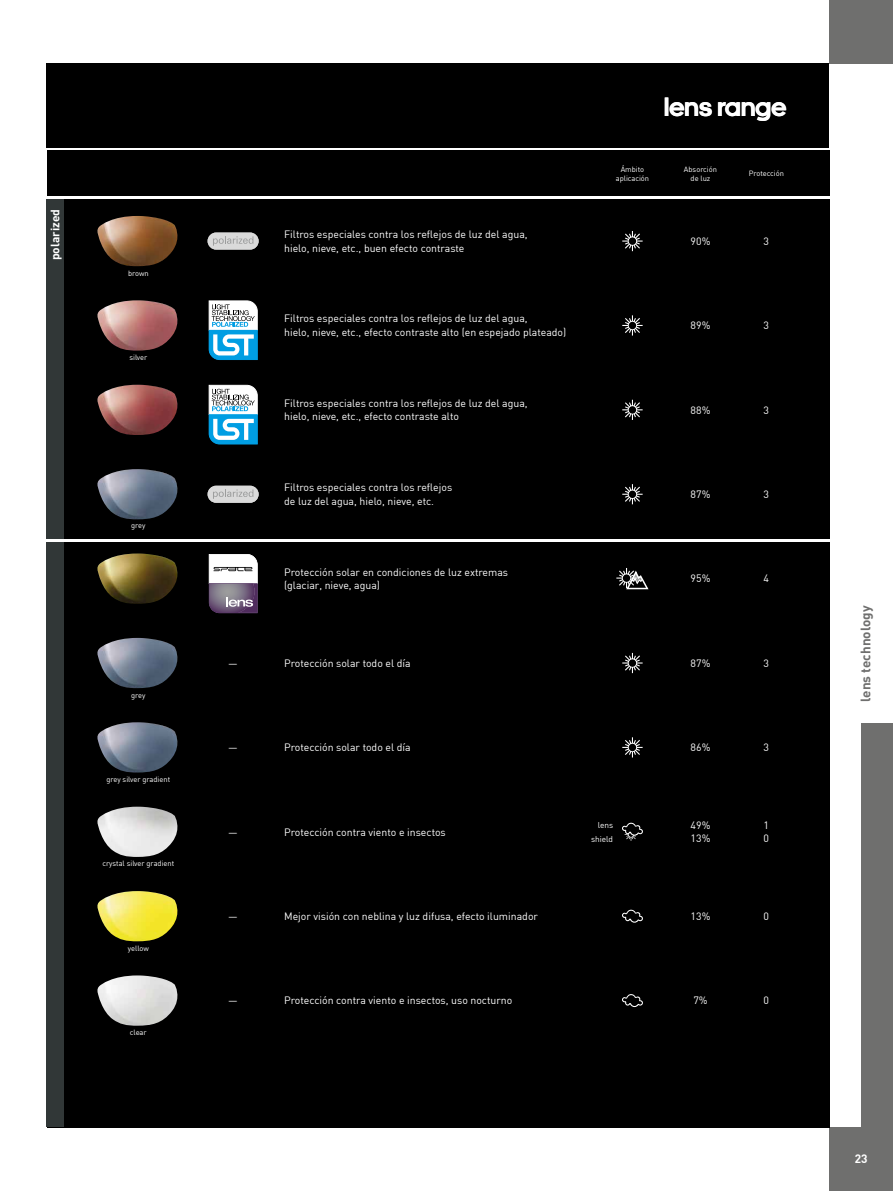
<style>
.page{position:relative;width:893px;height:1191px;background:#fff}
.page>*{position:absolute;margin:0;border:0;box-sizing:border-box;transform-origin:0 0}
.t1{font:700 27px "adi Neue";color:#fff}
.t2{font:700 13.5px "Adi Haus";color:#6f6f6e}
.t3{font:700 12px "Adi Haus";color:#fff}
.t4{font:10.5px/13.5px "Adi Haus";color:#fff}
.t5{font:8.25px/13.5px "Adi Haus";letter-spacing:-.005em;color:#fff;text-align:right}
.t6{font:7.5px/9px "Adi Haus";letter-spacing:-.005em;color:#fff;text-align:center}
</style>
<div class="page">
<div style="left:861px;top:723px;width:32px;height:468px;background:#6f6f6e"></div>
<div style="left:829px;top:0;width:64px;height:64px;background:#6f6f6e"></div>
<div style="left:829px;top:1127px;width:64px;height:64px;background:#6f6f6e"></div>
<div style="left:47px;top:64px;width:782px;height:84px;background:#000"></div>
<div style="left:47px;top:150px;width:782px;height:977px;background:#000"></div>
<div style="left:47px;top:198px;width:17px;height:929px;background:#313737"></div>
<hr style="left:40px;top:196px;width:792px;height:2px;background:#fff">
<hr style="left:45px;top:540px;width:792px;height:2px;background:#fff">
<svg style="left:208px;top:300px;width:50px;height:60px;background:#88c2db"></svg>
<svg style="left:208px;top:384px;width:50px;height:61px;background:#85bed8"></svg>
<svg style="left:209px;top:554px;width:49px;height:59px;background:#b1aab6"></svg>
<img style="left:97px;top:216px;width:81px;height:50px">
<div style="left:208px;top:232px;width:51px;height:17px;background:#dadada;border-radius:9px"></div>
<svg style="left:213px;top:236px;width:40px;height:10px"></svg>
<svg style="left:622px;top:231px;width:21px;height:20px"></svg>
<img style="left:97px;top:300px;width:81px;height:51px">
<svg style="left:622px;top:315px;width:21px;height:20px"></svg>
<img style="left:97px;top:385px;width:81px;height:50px">
<svg style="left:622px;top:400px;width:21px;height:20px"></svg>
<img style="left:97px;top:469px;width:81px;height:50px">
<div style="left:208px;top:486px;width:51px;height:17px;background:#dadada;border-radius:9px"></div>
<svg style="left:213px;top:489px;width:40px;height:10px"></svg>
<svg style="left:622px;top:484px;width:21px;height:20px"></svg>
<img style="left:97px;top:553px;width:81px;height:51px">
<svg style="left:616px;top:568px;width:33px;height:22px"></svg>
<img style="left:97px;top:638px;width:81px;height:50px">
<svg style="left:622px;top:653px;width:21px;height:20px"></svg>
<img style="left:97px;top:722px;width:81px;height:50px">
<svg style="left:622px;top:737px;width:21px;height:20px"></svg>
<img style="left:97px;top:806px;width:81px;height:51px">
<svg style="left:622px;top:822px;width:21px;height:19px"></svg>
<img style="left:97px;top:891px;width:81px;height:50px">
<svg style="left:622px;top:909px;width:21px;height:13px"></svg>
<img style="left:97px;top:975px;width:81px;height:50px">
<svg style="left:622px;top:994px;width:21px;height:13px"></svg>
<p class="t3" style="left:47px;top:260px;width:53px;rotate:-90deg">polarized</p>
<p class="t6" style="left:128px;top:268px;width:22px">brown</p>
<p class="t6" style="left:129px;top:352px;width:19px">silver</p>
<p class="t6" style="left:131px;top:520px;width:16px">grey</p>
<p class="t6" style="left:131px;top:690px;width:16px">grey</p>
<p class="t6" style="left:107px;top:774px;width:65px">grey silver gradient</p>
<p class="t6" style="left:102px;top:859px;width:73px">crystal silver gradient</p>
<p class="t6" style="left:128px;top:943px;width:22px">yellow</p>
<p class="t6" style="left:130px;top:1028px;width:18px">clear</p>
<h1 class="t1" style="left:664px;top:92px;width:124px">LENS RANGE</h1>
<p class="t6" style="left:616px;top:164px;width:35px">Ámbito aplicación</p>
<p class="t6" style="left:684px;top:164px;width:35px">Absorción de luz</p>
<p class="t6" style="left:749px;top:169px;width:37px">Protección</p>
<p class="t4" style="left:284px;top:227px;width:245px">Filtros especiales contra los reflejos de luz del agua, hielo, nieve, etc., buen efecto contraste</p>
<p class="t4" style="left:691px;top:234px;width:21px">90%</p>
<p class="t4" style="left:764px;top:234px;width:7px">3</p>
<p class="t4" style="left:284px;top:312px;width:284px">Filtros especiales contra los reflejos de luz del agua,<br>hielo, nieve, etc., efecto contraste alto (en espejado plateado)</p>
<p class="t4" style="left:691px;top:318px;width:21px">89%</p>
<p class="t4" style="left:764px;top:318px;width:7px">3</p>
<p class="t4" style="left:284px;top:396px;width:245px">Filtros especiales contra los reflejos de luz del agua, hielo, nieve, etc., efecto contraste alto</p>
<p class="t4" style="left:691px;top:403px;width:21px">88%</p>
<p class="t4" style="left:764px;top:403px;width:7px">3</p>
<p class="t4" style="left:284px;top:480px;width:170px">Filtros especiales contra los reflejos de luz del agua, hielo, nieve, etc.</p>
<p class="t4" style="left:691px;top:487px;width:21px">87%</p>
<p class="t4" style="left:764px;top:487px;width:7px">3</p>
<p class="t4" style="left:284px;top:565px;width:225px">Protección solar en condiciones de luz extremas (glaciar, nieve, agua)</p>
<p class="t4" style="left:691px;top:571px;width:21px">95%</p>
<p class="t4" style="left:764px;top:571px;width:7px">4</p>
<p class="t4" style="left:228px;top:656px;width:11px">—</p>
<p class="t4" style="left:284px;top:656px;width:128px">Protección solar todo el día</p>
<p class="t4" style="left:691px;top:656px;width:21px">87%</p>
<p class="t4" style="left:764px;top:656px;width:7px">3</p>
<p class="t4" style="left:228px;top:740px;width:11px">—</p>
<p class="t4" style="left:284px;top:740px;width:128px">Protección solar todo el día</p>
<p class="t4" style="left:691px;top:740px;width:21px">86%</p>
<p class="t4" style="left:764px;top:740px;width:7px">3</p>
<p class="t4" style="left:228px;top:824px;width:11px">—</p>
<p class="t4" style="left:284px;top:824px;width:163px">Protección contra viento e insectos</p>
<p class="t4" style="left:691px;top:818px;width:21px">49%<br>13%</p>
<p class="t4" style="left:764px;top:818px;width:7px">1<br>0</p>
<p class="t5" style="left:591px;top:818px;width:24px">lens shield</p>
<p class="t4" style="left:228px;top:909px;width:11px">—</p>
<p class="t4" style="left:284px;top:909px;width:255px">Mejor visión con neblina y luz difusa, efecto iluminador</p>
<p class="t4" style="left:691px;top:909px;width:21px">13%</p>
<p class="t4" style="left:764px;top:909px;width:7px">0</p>
<p class="t4" style="left:228px;top:993px;width:11px">—</p>
<p class="t4" style="left:284px;top:993px;width:230px">Protección contra viento e insectos, uso nocturno</p>
<p class="t4" style="left:693px;top:993px;width:16px">7%</p>
<p class="t4" style="left:764px;top:993px;width:7px">0</p>
<p class="t2" style="left:857px;top:702px;width:98px;rotate:-90deg">lens technology</p>
<p class="t3" style="left:855px;top:1151px;width:14px">23</p>
</div>
